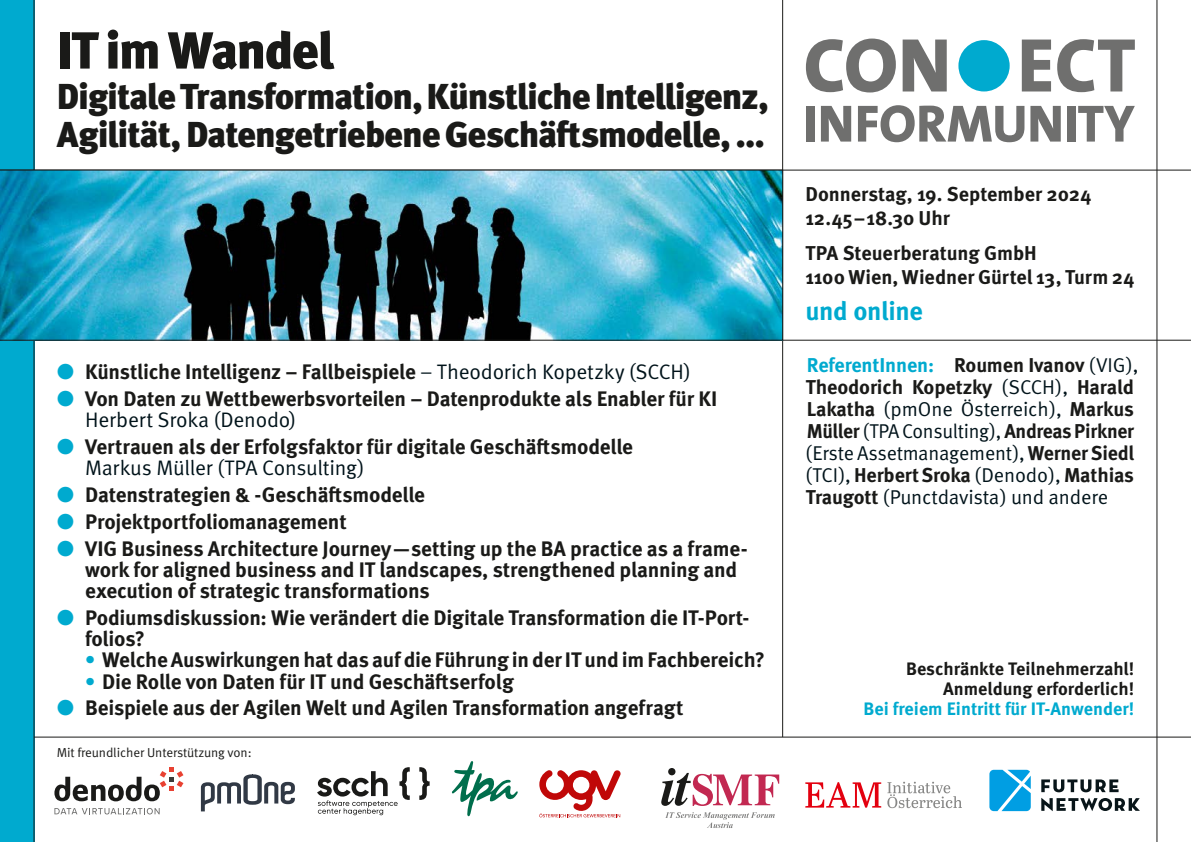
<style>
.page{position:relative;width:1191px;height:842px;background:#fff}
.page>*{position:absolute;margin:0;border:0;box-sizing:border-box;transform-origin:0 0}
.t1{font:900 52px "Meta Pro";letter-spacing:-.04em;color:#1a1a18}
.t2{font:900 36px/38px "Meta Pro";letter-spacing:-.035em;color:#1a1a18}
.t3{font:700 26px "Meta Pro";letter-spacing:-.015em;color:#00aacf}
.t4{font:700 21px/21.2px "Meta Pro";letter-spacing:-.01em;color:#1a1a18}
.t5{font:21px "Meta Pro Norm";letter-spacing:-.01em;color:#00131a}
.t6{font:700 20px/24px "Meta Pro";letter-spacing:-.005em;color:#1a1a18}
.t7{font:20px "Meta Pro Norm";letter-spacing:-.01em;color:#00131a}
.t8{font:700 18px/20px "Meta Pro";color:#1a1a18;text-align:right}
.t9{font:700 18px "Meta Pro";color:#00aacf}
.t10{font:13px "Meta Pro Norm";letter-spacing:-.005em;color:#1a1a18}
.s1{font-family:"Meta Pro Norm";font-weight:400;color:#00aacf}
.s2{font-family:"Meta Pro Norm";font-weight:400;color:#00131a}
.s3{color:#00aacf}
.s4{font-family:"Meta Pro";font-weight:700;color:#1a1a18}
</style>
<div class="page">
<div style="left:0;top:0;width:34px;height:842px;background:#00aacf"></div>
<hr style="left:782px;top:0;width:1px;height:737px;background:#1a1a18">
<hr style="left:34px;top:0;width:1px;height:842px;background:#1a1a18">
<hr style="left:0;top:170px;width:1191px;height:1px;background:#1a1a18">
<hr style="left:34px;top:737px;width:1157px;height:1px;background:#1a1a18">
<hr style="left:0;top:340px;width:1191px;height:1px;background:#1a1a18">
<hr style="left:1156px;top:0;width:1px;height:842px;background:#1a1a18">
<svg style="left:806px;top:39px;width:90px;height:53px"></svg>
<svg style="left:902px;top:40px;width:44px;height:51px"></svg>
<div style="left:958px;top:40px;width:51px;height:51px;background:#00aacf;border-radius:50%"></div>
<svg style="left:1021px;top:40px;width:30px;height:51px"></svg>
<svg style="left:1057px;top:39px;width:77px;height:53px"></svg>
<div style="left:806px;top:106px;width:8px;height:36px;background:#6f6f6e"></div>
<svg style="left:821px;top:106px;width:30px;height:36px"></svg>
<svg style="left:858px;top:105px;width:166px;height:37px"></svg>
<svg style="left:1030px;top:106px;width:30px;height:36px"></svg>
<div style="left:1067px;top:106px;width:8px;height:36px;background:#6f6f6e"></div>
<svg style="left:1078px;top:106px;width:56px;height:36px"></svg>
<svg style="left:0;top:170px;width:783px;height:170px"></svg>
<svg style="left:419px;top:767px;width:10px;height:33px"></svg>
<svg style="left:317px;top:767px;width:93px;height:48px"></svg>
<svg style="left:452px;top:761px;width:66px;height:55px"></svg>
<svg style="left:989px;top:770px;width:41px;height:41px"></svg>
<svg style="left:1041px;top:779px;width:77px;height:13px"></svg>
<svg style="left:1041px;top:798px;width:99px;height:13px"></svg>
<svg style="left:805px;top:782px;width:76px;height:26px"></svg>
<svg style="left:887px;top:782px;width:75px;height:26px"></svg>
<svg style="left:201px;top:774px;width:94px;height:37px"></svg>
<svg style="left:539px;top:770px;width:81px;height:47px"></svg>
<svg style="left:54px;top:808px;width:106px;height:6px"></svg>
<svg style="left:54px;top:767px;width:129px;height:34px"></svg>
<svg style="left:661px;top:768px;width:118px;height:38px"></svg>
<svg style="left:665px;top:812px;width:109px;height:16px"></svg>
<h1 class="t1" style="left:57px;top:9px;width:278px">IT im Wandel</h1>
<h2 class="t2" style="left:57px;top:76px;width:714px">Digitale Transformation, Künstliche Intelligenz,<br>Agilität, Datengetriebene Geschäftsmodelle, …</h2>
<p class="t4" style="left:57px;top:360px;width:635px"><span class="s1">●</span> Künstliche Intelligenz – Fallbeispiele <span class="s2">– Theodorich Kopetzky (SCCH)</span></p>
<p class="t4" style="left:57px;top:386px;width:662px"><span class="s1">●</span> Von Daten zu Wettbewerbsvorteilen – Datenprodukte als Enabler für KI</p>
<p class="t5" style="left:85px;top:404px;width:213px">Herbert Sroka (Denodo)</p>
<p class="t4" style="left:57px;top:435px;width:578px"><span class="s1">●</span> Vertrauen als der Erfolgsfaktor für digitale Geschäftsmodelle</p>
<p class="t5" style="left:85px;top:452px;width:281px">Markus Müller (TPA Consulting)</p>
<p class="t4" style="left:57px;top:483px;width:370px"><span class="s1">●</span> Datenstrategien &amp; -Geschäftsmodelle</p>
<p class="t4" style="left:57px;top:509px;width:291px"><span class="s1">●</span> Projektportfoliomanagement</p>
<p class="t4" style="left:85px;top:536px;width:664px;text-indent:-28px"><span class="s1">●</span> VIG Business Architecture Journey—setting up the BA practice as a frame&shy;work for aligned business and IT landscapes, strengthened planning and execution of strategic transformations</p>
<p class="t4" style="left:85px;top:606px;width:666px;text-indent:-28px"><span class="s1">●</span> Podiumsdiskussion: Wie verändert die Digitale Transformation die IT-Port&shy;folios?</p>
<p class="t4" style="left:85px;top:648px;width:681px"><span class="s3">•</span> Welche Auswirkungen hat das auf die Führung in der IT und im Fachbereich?</p>
<p class="t4" style="left:85px;top:669px;width:430px"><span class="s3">•</span> Die Rolle von Daten für IT und Geschäftserfolg</p>
<p class="t4" style="left:57px;top:696px;width:628px"><span class="s1">●</span> Beispiele aus der Agilen Welt und Agilen Transformation angefragt</p>
<p class="t10" style="left:57px;top:742px;width:196px">Mit freundlicher Unterstützung von:</p>
<p class="t6" style="left:805px;top:181px;width:287px">Donnerstag, 19. September 2024<br>12.45–18.30 Uhr</p>
<p class="t6" style="left:805px;top:240px;width:330px">TPA Steuerberatung GmbH<br>1100 Wien, Wiedner Gürtel 13, Turm 24</p>
<p class="t3" style="left:805px;top:290px;width:119px">und online</p>
<p class="t6" style="left:805px;top:353px;width:334px;line-height:22px"><span class="s3">ReferentInnen:</span> Roumen Ivanov <span class="s2">(VIG),<br></span>Theodorich Kopetzky <span class="s2">(SCCH),</span> Harald</p>
<p class="t7" style="left:807px;top:394px;width:329px"><span class="s4">Lakatha</span> (pmOne Österreich), <span class="s4">Markus</span></p>
<p class="t6" style="left:806px;top:418px;width:329px">Müller <span class="s2">(TPA Consulting),</span> Andreas Pirkner</p>
<p class="t7" style="left:805px;top:438px;width:330px">(Erste Assetmanagement), <span class="s4">Werner Siedl</span></p>
<p class="t6" style="left:805px;top:462px;width:330px"><span class="s2">(TCI),</span> Herbert Sroka <span class="s2">(Denodo),</span> Mathias</p>
<p class="t7" style="left:805px;top:482px;width:304px"><span class="s4">Traugott</span> (Punctdavista) und andere</p>
<p class="t8" style="left:906px;top:658px;width:230px">Beschränkte Teilnehmerzahl!<br>Anmeldung erforderlich!</p>
<p class="t9" style="left:863px;top:695px;width:272px">Bei freiem Eintritt für IT-Anwender!</p>
</div>
